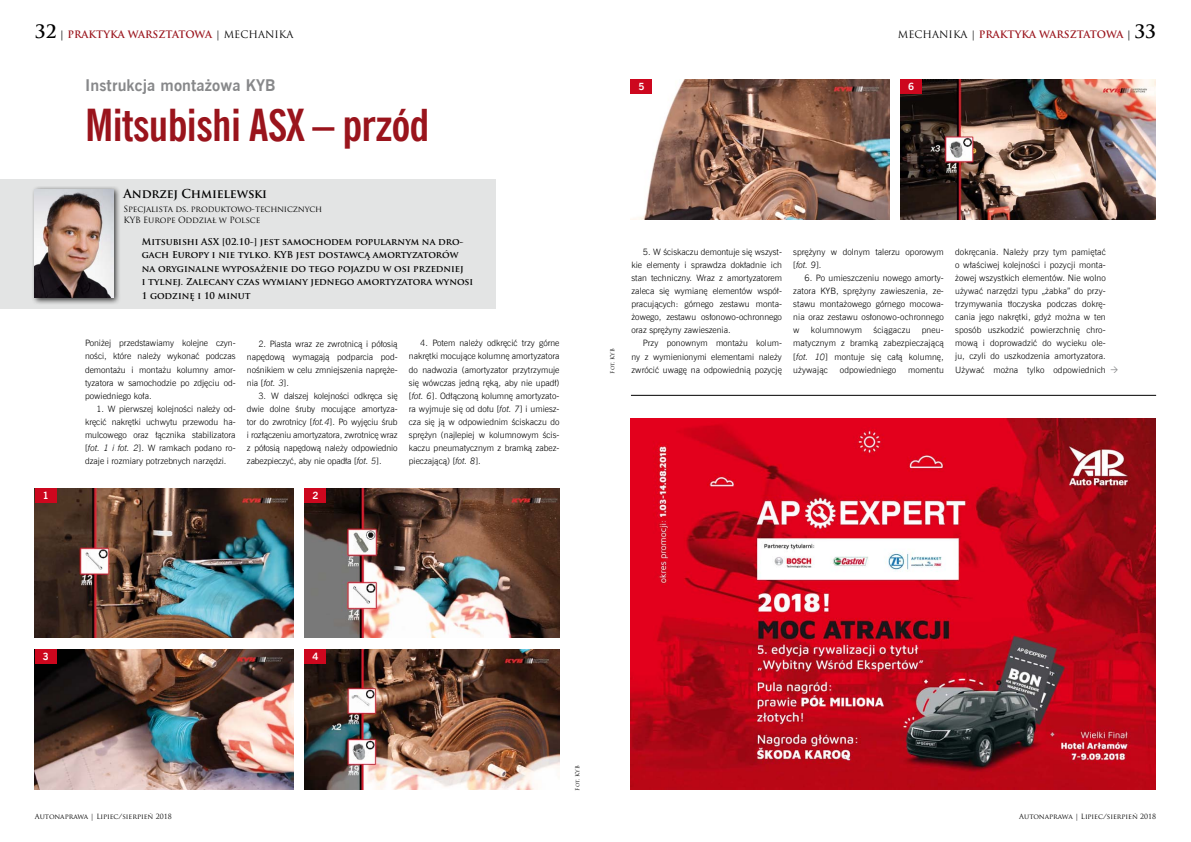
<style>
.page{position:relative;width:1191px;height:842px;background:#fff}
.page>*{position:absolute;margin:0;border:0;box-sizing:border-box;transform-origin:0 0}
.t1{font:700 44px "News Goth Cn EU";letter-spacing:-.015em;color:#9a141c}
.t2{font:700 16px "News Goth EU";letter-spacing:.01em;color:#87888a}
.t3{font:700 12px "Trajan Pro";letter-spacing:-.01em;color:#000}
.t4{font:700 10px "Trajan Pro";color:#9a141c}
.t5{font:700 10px "News Goth EU";color:#fff}
.t6{font:700 9.2px/13.5px "Trajan Pro";color:#000}
.t7{font:8.8px/13px "News Goth Lt EU";color:#000;text-align:justify}
.t8{font:8.8px "News Goth Lt EU";letter-spacing:.02em;color:#000}
.t9{font:8.4px/10.8px "Trajan Pro";letter-spacing:-.015em;color:#000}
.t10{font:7px "Trajan Pro";color:#000}
.t11{font:5.5px "Trajan Pro";letter-spacing:-.015em;color:#000}
.s1{font-size:18px;color:#000}
.s2{color:#000}
.s3{font-weight:400;color:#000}
.s4{font-style:italic}
</style>
<div class="page">
<img style="left:35px;top:488px;width:258px;height:150px">
<img style="left:304px;top:488px;width:255px;height:150px">
<img style="left:35px;top:649px;width:258px;height:140px">
<img style="left:304px;top:649px;width:255px;height:140px">
<img style="left:630px;top:79px;width:259px;height:141px">
<img style="left:900px;top:79px;width:255px;height:141px">
<div style="left:35px;top:488px;width:22px;height:15px;background:#cd071e"></div>
<div style="left:35px;top:649px;width:22px;height:14px;background:#cd071e"></div>
<div style="left:304px;top:488px;width:22px;height:15px;background:#cd071e"></div>
<div style="left:304px;top:649px;width:22px;height:14px;background:#cd071e"></div>
<div style="left:630px;top:79px;width:22px;height:15px;background:#cd071e"></div>
<div style="left:900px;top:79px;width:22px;height:15px;background:#cd071e"></div>
<div style="left:0;top:179px;width:495px;height:130px;background:#e3e4e4"></div>
<div style="left:31px;top:186px;width:90px;height:119px;background:#000;opacity:.75"></div>
<img style="left:35px;top:189px;width:78px;height:109px">
<hr style="left:631px;top:395px;width:525px;height:1px;background:#000">
<img style="left:631px;top:418px;width:524px;height:371px">
<p class="t4" style="left:35px;top:28px;width:260px"><span class="s1">32</span> <span class="s2">|</span> PRAKTYKA WARSZTATOWA <span class="s3">| MECHANIKA</span></p>
<h2 class="t2" style="left:85px;top:75px;width:192px">Instrukcja montażowa KYB</h2>
<h1 class="t1" style="left:85px;top:98px;width:346px">Mitsubishi ASX – przód</h1>
<p class="t5" style="left:43px;top:489px;width:8px">1</p>
<h3 class="t3" style="left:123px;top:186px;width:145px">Andrzej Chmielewski</h3>
<p class="t9" style="left:123px;top:204px;width:200px">Specjalista ds. produktowo-technicznych<br>KYB Europe Oddział w Polsce</p>
<p class="t6" style="left:142px;top:235px;width:333px">Mitsubishi ASX [02.10-] jest samochodem popularnym na dro&shy;gach Europy i nie tylko. KYB jest dostawcą amortyzatorów na oryginalne wyposażenie do tego pojazdu w osi przedniej<br>i tylnej. Zalecany czas wymiany jednego amortyzatora wynosi 1 godzinę i 10 minut</p>
<p class="t7" style="left:85px;top:337px;width:152px">Poniżej przedstawiamy kolejne czyn&shy;ności, które należy wykonać podczas demontażu i montażu kolumny amor&shy;tyzatora w samochodzie po zdjęciu od&shy;powiedniego koła.</p>
<p class="t7" style="left:85px;top:402px;width:152px;text-indent:11px">1. W pierwszej kolejności należy od&shy;kręcić nakrętki uchwytu przewodu ha&shy;mulcowego oraz łącznika stabilizatora [<span class="s4">fot. 1 i fot. 2</span>]. W ramkach podano ro&shy;dzaje i rozmiary potrzebnych narzędzi.</p>
<p class="t7" style="left:247px;top:337px;width:152px;text-indent:11px">2. Piasta wraz ze zwrotnicą i półosią napędową wymagają podparcia pod&shy;nośnikiem w celu zmniejszenia napręże&shy;nia [<span class="s4">fot. 3</span>].</p>
<p class="t7" style="left:247px;top:389px;width:152px;text-indent:11px">3. W dalszej kolejności odkręca się dwie dolne śruby mocujące amortyza&shy;tor do zwrotnicy [<span class="s4">fot.4</span>]. Po wyjęciu śrub i rozłączeniu amortyzatora, zwrotnicę wraz z półosią napędową należy odpowiednio zabezpieczyć, aby nie opadła [<span class="s4">fot. 5</span>].</p>
<p class="t7" style="left:409px;top:337px;width:152px;text-indent:11px">4. Potem należy odkręcić trzy górne nakrętki mocujące kolumnę amortyzatora do nadwozia (amortyzator przytrzymuje się wówczas jedną ręką, aby nie upadł) [<span class="s4">fot. 6</span>]. Odłączoną kolumnę amortyzato&shy;ra wyjmuje się od dołu [<span class="s4">fot. 7</span>] i umiesz&shy;cza się ją w odpowiednim ściskaczu do sprężyn (najlepiej w kolumnowym ścis&shy;kaczu pneumatycznym z bramką zabez&shy;pieczającą) [<span class="s4">fot. 8</span>].</p>
<p class="t5" style="left:312px;top:489px;width:8px">2</p>
<p class="t4" style="left:898px;top:28px;width:260px"><span class="s3">MECHANIKA |</span> PRAKTYKA WARSZTATOWA <span class="s2">|</span> <span class="s1">33</span></p>
<p class="t5" style="left:638px;top:80px;width:8px">5</p>
<p class="t5" style="left:908px;top:80px;width:8px">6</p>
<p class="t11" style="left:609px;top:373px;width:27px;rotate:-90deg">Fot. KYB</p>
<p class="t7" style="left:631px;top:246px;width:152px;text-indent:11px">5. W ściskaczu demontuje się wszyst&shy;kie elementy i sprawdza dokładnie ich stan techniczny. Wraz z amortyzatorem zaleca się wymianę elementów współ&shy;pracujących: górnego zestawu monta&shy;żowego, zestawu osłonowo-ochronnego oraz sprężyny zawieszenia.</p>
<p class="t7" style="left:631px;top:337px;width:152px;text-indent:11px">Przy ponownym montażu kolum&shy;ny z wymienionymi elementami należy zwrócić uwagę na odpowiednią pozycję</p>
<p class="t7" style="left:793px;top:246px;width:152px">sprężyny w dolnym talerzu oporowym [<span class="s4">fot. 9</span>].</p>
<p class="t7" style="left:793px;top:272px;width:152px;text-indent:11px">6. Po umieszczeniu nowego amorty&shy;zatora KYB, sprężyny zawieszenia, ze&shy;stawu montażowego górnego mocowa&shy;nia oraz zestawu osłonowo-ochronnego w</p>
<p class="t8" style="left:811px;top:325px;width:53px">kolumnowym</p>
<p class="t8" style="left:873px;top:325px;width:39px">ściągaczu</p>
<p class="t7" style="left:793px;top:324px;width:152px;text-indent:128px">pneu&shy;matycznym z bramką zabezpieczającą [<span class="s4">fot. 10</span>] montuje się całą kolumnę, używając</p>
<p class="t7" style="left:840px;top:363px;width:58px">odpowiedniego</p>
<p class="t7" style="left:908px;top:363px;width:37px">momentu</p>
<p class="t7" style="left:955px;top:246px;width:152px">dokręcania. Należy przy tym pamiętać o właściwej kolejności i pozycji monta&shy;żowej wszystkich elementów. Nie wolno używać narzędzi typu „żabka” do przy&shy;trzymywania tłoczyska podczas dokrę&shy;cania jego nakrętki, gdyż można w ten sposób uszkodzić powierzchnię chro&shy;mową i doprowadzić do wycieku ole&shy;ju, czyli do uszkodzenia amortyzatora.<br>Używać można tylko odpowiednich</p>
<p class="t5" style="left:43px;top:650px;width:8px">3</p>
<p class="t10" style="left:35px;top:812px;width:138px">Autonaprawa | Lipiec/sierpień 2018</p>
<p class="t5" style="left:312px;top:650px;width:8px">4</p>
<p class="t11" style="left:574px;top:791px;width:27px;rotate:-90deg">Fot. KYB</p>
<p class="t10" style="left:1019px;top:812px;width:138px">Autonaprawa | Lipiec/sierpień 2018</p>
</div>
